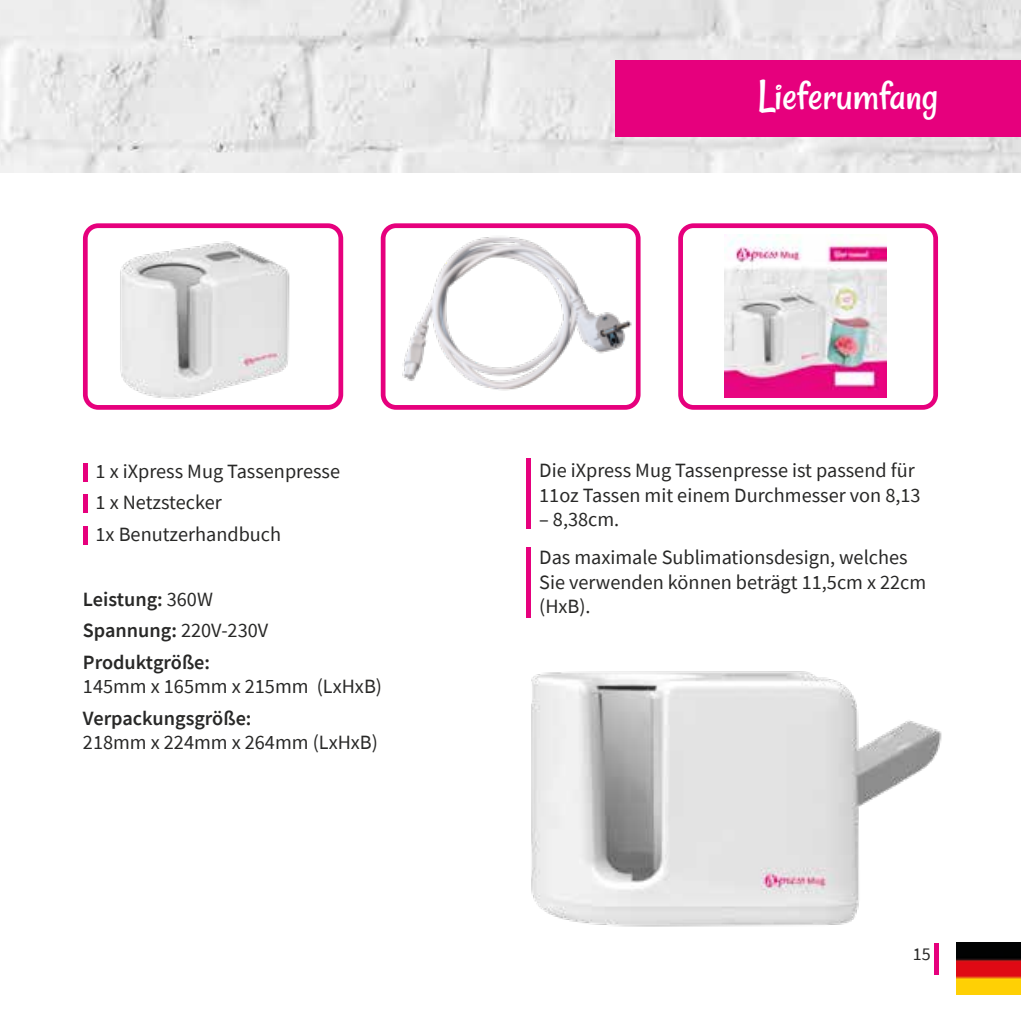
<style>
.page{position:relative;width:1021px;height:1021px;background:#fff}
.page>*{position:absolute;margin:0;border:0;box-sizing:border-box;transform-origin:0 0}
.t1{font:45px "Rancho";color:#fff}
.t2{font:20.25px/31.5px "Source Sans Pro";color:#282827}
.t3{font:600 20.25px/31.5px "Source Sans Pro";color:#282827}
.t4{font:18px "Source Sans Pro";color:#282827}
.s1{font-weight:400}
</style>
<div class="page">
<div style="left:933px;top:943px;width:5px;height:31px;background:#e6007d"></div>
<img style="left:956px;top:942px;width:64px;height:52px">
<img style="left:0;top:0;width:1020px;height:172px">
<div style="left:615px;top:60px;width:405px;height:76px;background:#e6007d"></div>
<img style="left:89px;top:229px;width:248px;height:175px">
<div style="left:83px;top:223px;width:260px;height:187px;border:5px solid #e6007d;border-radius:13px"></div>
<hr style="left:83px;top:463px;width:4px;height:18px;background:#e6007d">
<hr style="left:83px;top:494px;width:4px;height:18px;background:#e6007d">
<hr style="left:83px;top:526px;width:4px;height:18px;background:#e6007d">
<img style="left:724px;top:234px;width:162px;height:164px">
<div style="left:678px;top:223px;width:260px;height:187px;border:5px solid #e6007d;border-radius:13px"></div>
<img style="left:531px;top:671px;width:411px;height:277px">
<img style="left:387px;top:229px;width:247px;height:175px">
<div style="left:381px;top:223px;width:259px;height:187px;border:5px solid #e6007d;border-radius:13px"></div>
<div style="left:526px;top:548px;width:5px;height:70px;background:#e6007d"></div>
<div style="left:526px;top:459px;width:5px;height:70px;background:#e6007d"></div>
<p class="t2" style="left:96px;top:455px;width:246px">1 x iXpress Mug Tassenpresse<br>1 x Netzstecker<br>1x Benutzerhandbuch</p>
<p class="t3" style="left:83px;top:583px;width:187px">Leistung: <span class="s1">360W<br></span>Spannung: <span class="s1">220V-230V<br></span>Produktgröße:</p>
<p class="t2" style="left:83px;top:670px;width:300px">145mm x 165mm x 215mm (LxHxB)</p>
<p class="t3" style="left:83px;top:701px;width:170px">Verpackungsgröße:</p>
<p class="t2" style="left:83px;top:726px;width:296px">218mm x 224mm x 264mm (LxHxB)</p>
<h1 class="t1" style="left:758px;top:69px;width:181px">Lieferumfang</h1>
<p class="t2" style="left:539px;top:458px;width:383px;line-height:24.3px">Die iXpress Mug Tassenpresse ist passend für<br>11oz Tassen mit einem Durchmesser von 8,13</p>
<p class="t2" style="left:539px;top:500px;width:370px;line-height:38.2px">– 8,38cm.<br>Das maximale Sublimationsdesign, welches</p>
<p class="t2" style="left:539px;top:569px;width:388px;line-height:24.3px">Sie verwenden können beträgt 11,5cm x 22cm (HxB).</p>
<p class="t4" style="left:912px;top:942px;width:19px">15</p>
</div>
